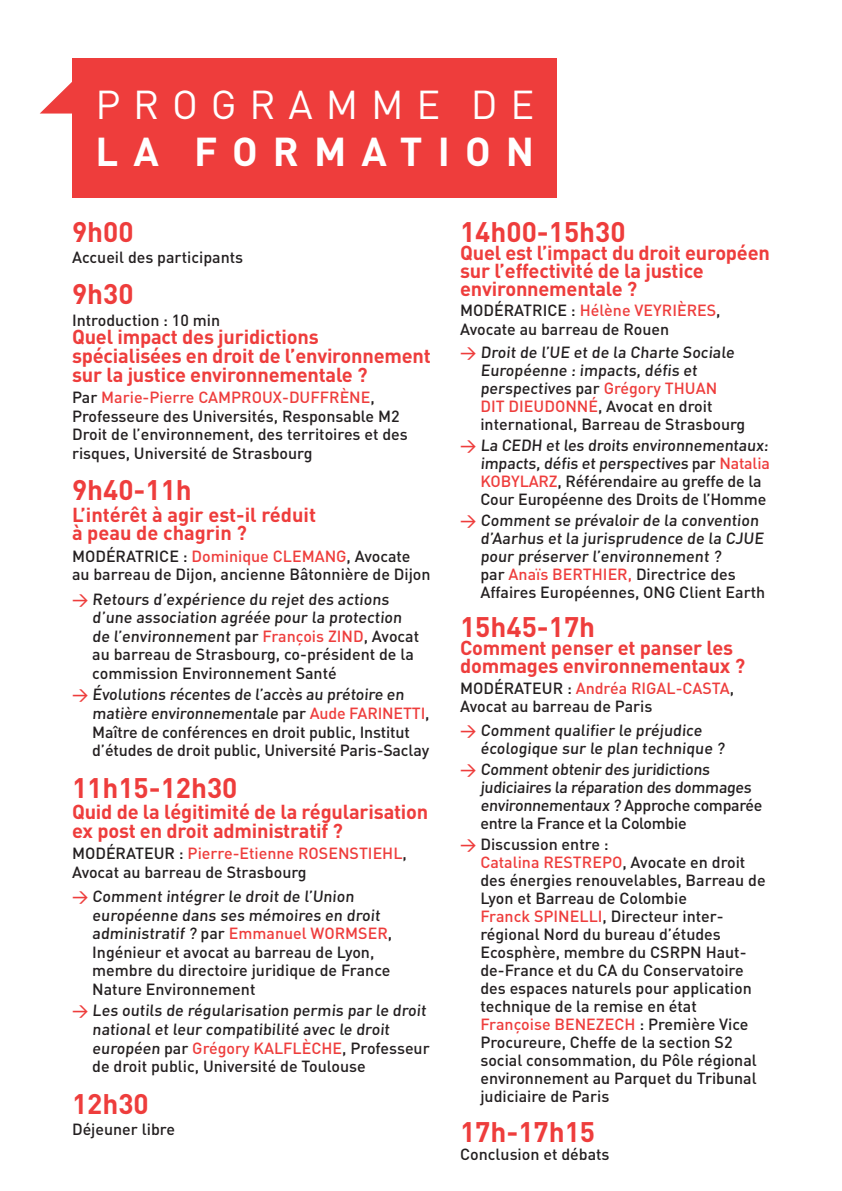
<style>
.page{position:relative;width:842px;height:1191px;background:#fff}
.page>*{position:absolute;margin:0;border:0;box-sizing:border-box;transform-origin:0 0}
.t1{font:39.8px "DIN";letter-spacing:.32em;color:#fff}
.t2{font:700 39.8px "DIN";letter-spacing:.38em;color:#fff}
.t3{font:700 28px "DIN";color:#ee3d3c}
.t4{font:700 20px/18.6px "DIN";letter-spacing:-.01em;color:#ee3d3c}
.t5{font:500 16px/18px "DIN";color:#231f20}
.t6{font:500 16px/18px "DIN";letter-spacing:-.02em;color:#231f20}
.s1{color:#ee3d3c}
</style>
<div class="page">
<div style="left:72px;top:58px;width:484px;height:139px;background:#ee3d3c"></div>
<svg style="left:40px;top:82px;width:32px;height:32px"></svg>
<h1 class="t1" style="left:95px;top:79px;width:441px">PROGRAMME DE</h1>
<h1 class="t2" style="left:95px;top:126px;width:440px">LA FORMATION</h1>
<h2 class="t3" style="left:72px;top:213px;width:63px">9h00</h2>
<p class="t5" style="left:72px;top:248px;width:173px">Accueil des participants</p>
<h2 class="t3" style="left:72px;top:276px;width:63px">9h30</h2>
<p class="t5" style="left:72px;top:310px;width:150px">Introduction : 10 min</p>
<p class="t4" style="left:72px;top:327px;width:360px">Quel impact des juridictions spécialisées en droit de l’environnement sur la justice environnementale ?</p>
<p class="t5" style="left:72px;top:387px;width:337px;line-height:18.6px">Par <span class="s1">Marie-Pierre CAMPROUX-DUFFRÈNE</span>, Professeure des Universités, Responsable M2<br>Droit de l’environnement, des territoires et des risques, Université de Strasbourg</p>
<h2 class="t3" style="left:72px;top:472px;width:121px">9h40-11h</h2>
<p class="t4" style="left:72px;top:504px;width:246px">L’intérêt à agir est-il réduit à peau de chagrin ?</p>
<p class="t5" style="left:72px;top:546px;width:360px;line-height:18.6px">MODÉRATRICE : <span class="s1">Dominique CLEMANG</span>, Avocate au barreau de Dijon, ancienne Bâtonnière de Dijon</p>
<p class="t5" style="left:92px;top:589px;width:328px;line-height:18.6px;text-indent:-20px"><span class="s1">&gt;</span> Retours d’expérience du rejet des actions d’une association agréée pour la protection de l’environnement par <span class="s1">François ZIND</span>, Avocat au barreau de Strasbourg, co-président de la commission Environnement Santé</p>
<p class="t5" style="left:92px;top:685px;width:339px;line-height:18.6px;text-indent:-20px"><span class="s1">&gt;</span> Évolutions récentes de l’accès au prétoire en matière environnementale par <span class="s1">Aude FARINETTI</span>, Maître de conférences en droit public, Institut d’études de droit public, Université Paris-Saclay</p>
<h2 class="t3" style="left:72px;top:769px;width:167px">11h15-12h30</h2>
<p class="t4" style="left:72px;top:801px;width:358px">Quid de la légitimité de la régularisation ex post en droit administratif ?</p>
<p class="t5" style="left:72px;top:843px;width:336px;line-height:18.6px">MODÉRATEUR : <span class="s1">Pierre-Etienne ROSENSTIEHL</span>,<br>Avocat au barreau de Strasbourg</p>
<p class="t5" style="left:92px;top:886px;width:301px;line-height:18.6px;text-indent:-20px"><span class="s1">&gt;</span> Comment intégrer le droit de l’Union européenne dans ses mémoires en droit administratif ? par <span class="s1">Emmanuel WORMSER</span>, Ingénieur et avocat au barreau de Lyon, membre du directoire juridique de France Nature Environnement</p>
<p class="t5" style="left:92px;top:1000px;width:339px;line-height:18.6px;text-indent:-20px"><span class="s1">&gt;</span> Les outils de régularisation permis par le droit national et leur compatibilité avec le droit européen par <span class="s1">Grégory KALFLÈCHE</span>, Professeur de droit public, Université de Toulouse</p>
<h2 class="t3" style="left:72px;top:1085px;width:78px">12h30</h2>
<p class="t5" style="left:72px;top:1119px;width:104px">Déjeuner libre</p>
<h2 class="t3" style="left:460px;top:213px;width:167px">14h00-15h30</h2>
<p class="t4" style="left:460px;top:242px;width:311px;line-height:18px">Quel est l’impact du droit européen sur l’effectivité de la justice environnementale ?</p>
<p class="t5" style="left:460px;top:301px;width:262px">MODÉRATRICE : <span class="s1">Hélène VEYRIÈRES</span>,<br>Avocate au barreau de Rouen</p>
<p class="t5" style="left:480px;top:343px;width:266px;text-indent:-20px"><span class="s1">&gt;</span> Droit de l’UE et de la Charte Sociale Européenne : impacts, défis et perspectives par <span class="s1">Grégory THUAN DIT DIEUDONNÉ</span>, Avocat en droit international, Barreau de Strasbourg</p>
<p class="t5" style="left:480px;top:436px;width:291px;text-indent:-20px"><span class="s1">&gt;</span> La CEDH et les droits environnementaux: impacts, défis et perspectives par <span class="s1">Natalia KOBYLARZ</span>, Référendaire au greffe de la Cour Européenne des Droits de l’Homme</p>
<p class="t5" style="left:480px;top:510px;width:287px;text-indent:-20px"><span class="s1">&gt;</span> Comment se prévaloir de la convention d’Aarhus et la jurisprudence de la CJUE pour préserver l’environnement ?<br>par <span class="s1">Anaïs BERTHIER,</span> Directrice des Affaires Européennes, ONG Client Earth</p>
<h2 class="t3" style="left:460px;top:608px;width:137px">15h45-17h</h2>
<p class="t4" style="left:460px;top:637px;width:287px;line-height:18px">Comment penser et panser les dommages environnementaux ?</p>
<p class="t5" style="left:460px;top:679px;width:276px">MODÉRATEUR : <span class="s1">Andréa RIGAL-CASTA</span>,<br>Avocat au barreau de Paris</p>
<p class="t5" style="left:480px;top:720px;width:247px;text-indent:-20px"><span class="s1">&gt;</span> Comment qualifier le préjudice écologique sur le plan technique ?</p>
<p class="t6" style="left:480px;top:759px;width:284px;text-indent:-20px"><span class="s1">&gt;</span> Comment obtenir des juridictions judiciaires la réparation des dommages environnementaux ? Approche comparée entre la France et la Colombie</p>
<p class="t5" style="left:480px;top:834px;width:287px;text-indent:-20px"><span class="s1">&gt;</span> Discussion entre :<br><span class="s1">Catalina RESTREPO</span>, Avocate en droit des énergies renouvelables, Barreau de Lyon et Barreau de Colombie<br><span class="s1">Franck SPINELLI</span>, Directeur inter&shy;régional Nord du bureau d’études Ecosphère, membre du CSRPN Haut&shy;de-France et du CA du Conservatoire des espaces naturels pour application technique de la remise en état <span class="s1">Françoise BENEZECH</span> : Première Vice Procureure, Cheffe de la section S2 social consommation, du Pôle régional environnement au Parquet du Tribunal judiciaire de Paris</p>
<h2 class="t3" style="left:460px;top:1114px;width:137px">17h-17h15</h2>
<p class="t5" style="left:460px;top:1145px;width:151px">Conclusion et débats</p>
</div>
